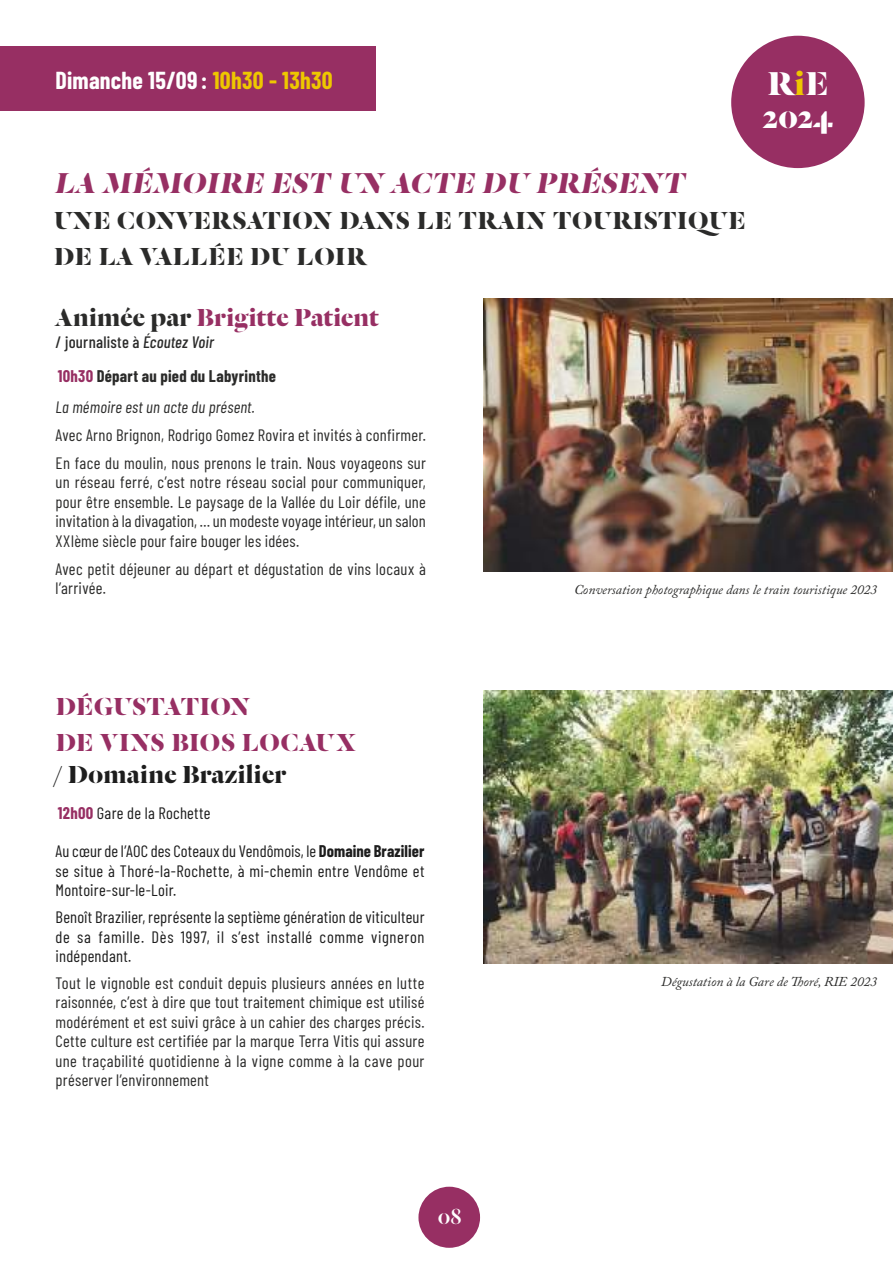
<style>
.page{position:relative;width:893px;height:1263px;background:#fff}
.page>*{position:absolute;margin:0;border:0;box-sizing:border-box;transform-origin:0 0}
.t1{font:700 36.3px/32.5px "Dala Floda";letter-spacing:.005em;color:#fff}
.t2{font:italic 700 31.5px "Dala Floda";color:#972f63}
.t3{font:700 27px/36px "Dala Floda";letter-spacing:.025em;color:#2b2b2a}
.t4{font:700 27px/36px "Dala Floda";letter-spacing:.01em;color:#972f63}
.t5{font:700 27px "Dala Floda";letter-spacing:.01em;color:#1d1d1d}
.t6{font:24.75px "Dala Floda Roman No.2";color:#fff}
.t7{font:700 24px "Barlow Condensed";letter-spacing:.01em;color:#fff}
.t8{font:16.5px/19.5px "Barlow Condensed";letter-spacing:.015em;color:#2b2b2a}
.t9{font:16.5px/19.5px "Barlow Condensed";letter-spacing:.02em;color:#1d1d1d;text-align:justify}
.t10{font:700 16.5px "Barlow Condensed";letter-spacing:.015em;color:#2b2b2a}
.t11{font:italic 16.5px "Barlow Condensed";letter-spacing:.01em;color:#2b2b2a}
.t12{font:500 16.5px "Barlow Condensed";letter-spacing:.015em;color:#2b2b2a}
.t13{font:italic 13.5px "Adobe Caslon Pro";color:#2b2b2a}
.s1{color:#eec700}
.s2{color:#2b2b2a}
.s3{font-style:italic}
.s4{color:#972f63}
.s5{font-weight:700;color:#972f63}
.s6{font-weight:700}
</style>
<div class="page">
<div style="left:418px;top:1187px;width:62px;height:61px;background:#972f63;border-radius:50%"></div>
<div style="left:731px;top:36px;width:134px;height:132px;background:#972f63;border-radius:50%"></div>
<div style="left:0;top:47px;width:375px;height:64px;background:#972f63"></div>
<img style="left:484px;top:299px;width:409px;height:272px">
<img style="left:484px;top:691px;width:409px;height:272px">
<h3 class="t7" style="left:56px;top:64px;width:279px">Dimanche 15/09 : <span class="s1">10h30 - 13h30</span></h3>
<h2 class="t2" style="left:54px;top:161px;width:638px">LA MÉMOIRE EST UN ACTE DU PRÉSENT</h2>
<h3 class="t3" style="left:54px;top:201px;width:693px">UNE CONVERSATION DANS LE TRAIN TOURISTIQUE<br>DE LA VALLÉE DU LOIR</h3>
<h3 class="t4" style="left:56px;top:298px;width:325px"><span class="s2">Animée par</span> Brigitte Patient</h3>
<p class="t12" style="left:56px;top:331px;width:160px">/ journaliste à <span class="s3">Écoutez Voir</span></p>
<p class="t10" style="left:58px;top:364px;width:220px"><span class="s4">10h30</span> Départ au pied du Labyrinthe</p>
<h1 class="t1" style="left:763px;top:66px;width:72px">R<span class="s1">i</span>E<br>2024</h1>
<p class="t11" style="left:56px;top:395px;width:201px">La mémoire est un acte du présent.</p>
<p class="t8" style="left:56px;top:420px;width:372px;line-height:28px">Avec Arno Brignon, Rodrigo Gomez Rovira et invités à confirmer.<br>En face du moulin, nous prenons le train. Nous voyageons sur</p>
<p class="t8" style="left:56px;top:471px;width:372px;text-align:justify">un réseau ferré, c’est notre réseau social pour communiquer, pour être ensemble. Le paysage de la Vallée du Loir défile, une invitation à la divagation, … un modeste voyage intérieur, un salon XXIème siècle pour faire bouger les idées.</p>
<p class="t8" style="left:56px;top:558px;width:372px">Avec petit déjeuner au départ et dégustation de vins locaux à l’arrivée.</p>
<h3 class="t4" style="left:56px;top:687px;width:301px">DÉGUSTATION<br>DE VINS BIOS LOCAUX</h3>
<h3 class="t5" style="left:54px;top:756px;width:234px">/ Domaine Brazilier</h3>
<p class="t9" style="left:58px;top:802px;width:154px"><span class="s5">12h00</span> Gare de la Rochette</p>
<p class="t9" style="left:56px;top:840px;width:370px">Au cœur de l’AOC des Coteaux du Vendômois, le <span class="s6">Domaine Brazilier </span>se situe à Thoré-la-Rochette, à mi-chemin entre Vendôme et Montoire-sur-le-Loir.</p>
<p class="t9" style="left:56px;top:906px;width:370px">Benoît Brazilier, représente la septième génération de viticulteur de sa famille. Dès 1997, il s’est installé comme vigneron indépendant.</p>
<p class="t8" style="left:56px;top:972px;width:370px;text-align:justify">Tout le vignoble est conduit depuis plusieurs années en lutte raisonnée, c’est à dire que tout traitement chimique est utilisé modérément et est suivi grâce à un cahier des charges précis.<br>Cette culture est certifiée par la marque Terra Vitis qui assure une traçabilité quotidienne à la vigne comme à la cave pour préserver l’environnement</p>
<h3 class="t6" style="left:438px;top:1200px;width:25px">08</h3>
<p class="t13" style="left:574px;top:581px;width:305px">Conversation photographique dans le train touristique 2023</p>
<p class="t13" style="left:661px;top:973px;width:218px">Dégustation à la Gare de Thoré, RIE 2023</p>
</div>
